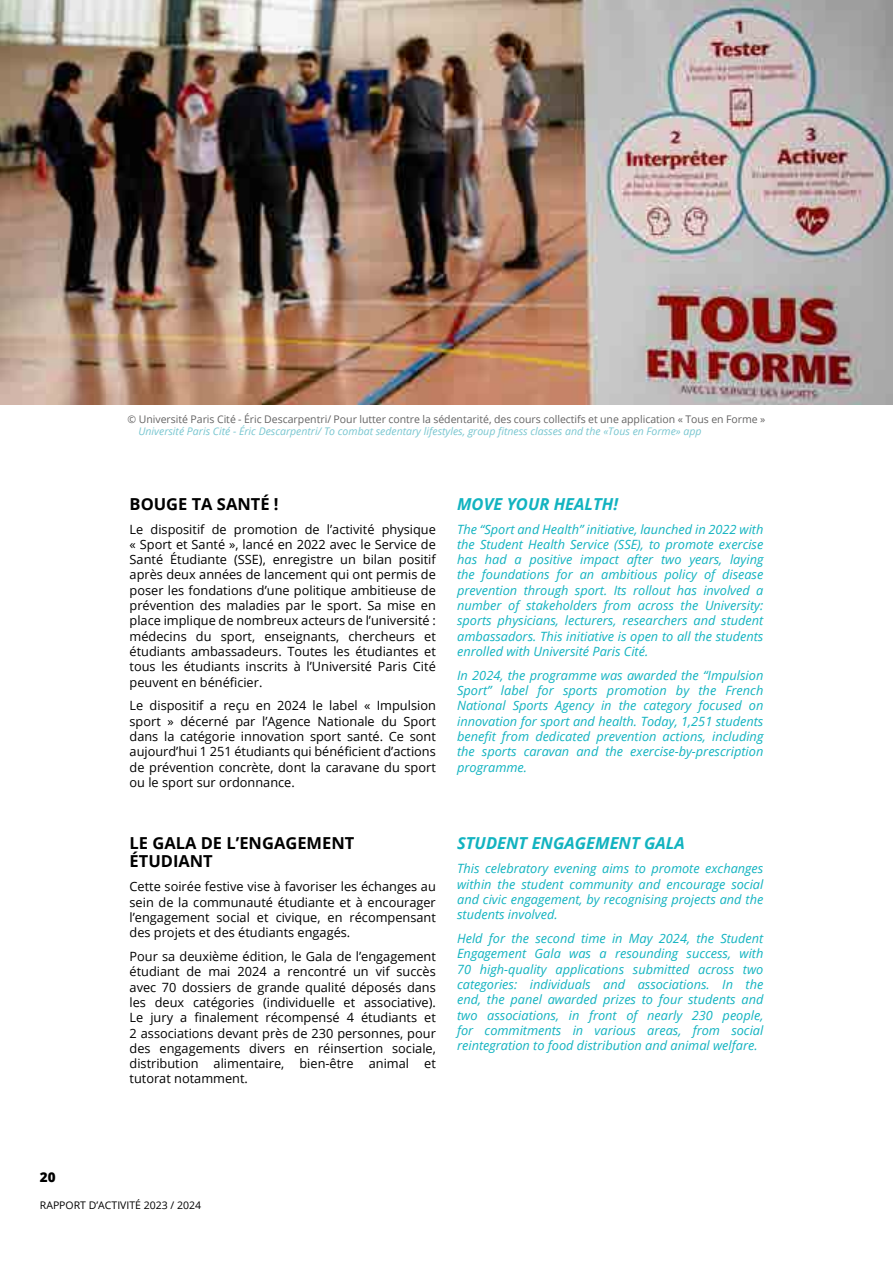
<style>
.page{position:relative;width:893px;height:1263px;background:#fff}
.page>*{position:absolute;margin:0;border:0;box-sizing:border-box;transform-origin:0 0}
.Titre_2{font:700 16.5px/18px "Open Sans";color:#000}
.Titre_2_EN{font:italic 700 16.5px "Open Sans";color:#12b3c0}
.t1{font:800 13.5px "Open Sans";color:#000}
.Courant{font:12.75px/15.3px "Open Sans";color:#000;text-align:justify}
.Courant_EN{font:italic 12.75px/15.3px "Open Sans";color:#12b3c0;text-align:justify}
.Legende{font:10.5px "Open Sans";color:#646363}
.Legende_EN{font:italic 10.5px "Open Sans";color:#78c6d0}
.t2{font:10.5px "Open Sans";color:#000}
</style>
<div class="page">
<img style="left:0;top:0;width:893px;height:404px">
<p class="Legende" style="left:128px;top:412px;width:639px">© Université Paris Cité - Éric Descarpentri/ Pour lutter contre la sédentarité, des cours collectifs et une application « Tous en Forme »</p>
<p class="Legende_EN" style="left:138px;top:424px;width:565px">Université Paris Cité - Éric Descarpentri/ To combat sedentary lifestyles, group fitness classes and the «Tous en Forme» app</p>
<p class="Titre_2" style="left:130px;top:494px;width:151px">BOUGE TA SANTÉ !</p>
<p class="Courant" style="left:130px;top:521px;width:308px">Le dispositif de promotion de l’activité physique « Sport et Santé », lancé en 2022 avec le Service de Santé Étudiante (SSE), enregistre un bilan positif après deux années de lancement qui ont permis de poser les fondations d’une politique ambitieuse de prévention des maladies par le sport. Sa mise en place implique de nombreux acteurs de l’université : médecins du sport, enseignants, chercheurs et étudiants ambassadeurs. Toutes les étudiantes et tous les étudiants inscrits à l’Université Paris Cité peuvent en bénéficier.</p>
<p class="Courant" style="left:130px;top:698px;width:308px">Le dispositif a reçu en 2024 le label « Impulsion sport » décerné par l’Agence Nationale du Sport dans la catégorie innovation sport santé. Ce sont aujourd’hui 1 251 étudiants qui bénéficient d’actions de prévention concrète, dont la caravane du sport ou le sport sur ordonnance.</p>
<p class="Titre_2" style="left:130px;top:834px;width:226px">LE GALA DE L’ENGAGEMENT<br>ÉTUDIANT</p>
<p class="Courant" style="left:130px;top:879px;width:308px">Cette soirée festive vise à favoriser les échanges au sein de la communauté étudiante et à encourager l’engagement social et civique, en récompensant des projets et des étudiants engagés.</p>
<p class="Courant" style="left:130px;top:948px;width:308px">Pour sa deuxième édition, le Gala de l’engagement étudiant de mai 2024 a rencontré un vif succès avec 70 dossiers de grande qualité déposés dans les deux catégories (individuelle et associative).<br>Le jury a finalement récompensé 4 étudiants et 2 associations devant près de 230 personnes, pour des engagements divers en réinsertion sociale, distribution alimentaire, bien-être animal et tutorat notamment.</p>
<p class="Titre_2_EN" style="left:457px;top:492px;width:163px">MOVE YOUR HEALTH!</p>
<p class="Courant_EN" style="left:457px;top:521px;width:308px">The “Sport and Health” initiative, launched in 2022 with the Student Health Service (SSE), to promote exercise has had a positive impact after two years, laying the foundations for an ambitious policy of disease prevention through sport. Its rollout has involved a number of stakeholders from across the University: sports physicians, lecturers, researchers and student ambassadors. This initiative is open to all the students enrolled with Université Paris Cité.</p>
<p class="Courant_EN" style="left:457px;top:667px;width:308px">In 2024, the programme was awarded the “Impulsion Sport” label for sports promotion by the French National Sports Agency in the category focused on innovation for sport and health. Today, 1,251 students benefit from dedicated prevention actions, including the sports caravan and the exercise-by-prescription programme.</p>
<p class="Titre_2_EN" style="left:457px;top:832px;width:229px">STUDENT ENGAGEMENT GALA</p>
<p class="Courant_EN" style="left:457px;top:861px;width:308px">This celebratory evening aims to promote exchanges within the student community and encourage social and civic engagement, by recognising projects and the students involved.</p>
<p class="Courant_EN" style="left:457px;top:930px;width:308px">Held for the second time in May 2024, the Student Engagement Gala was a resounding success, with 70 high-quality applications submitted across two categories: individuals and associations. In the end, the panel awarded prizes to four students and two associations, in front of nearly 230 people, for commitments in various areas, from social reintegration to food distribution and animal welfare.</p>
<p class="t1" style="left:40px;top:1166px;width:17px">20</p>
<p class="t2" style="left:40px;top:1198px;width:163px">RAPPORT D’ACTIVITÉ 2023 / 2024</p>
</div>
